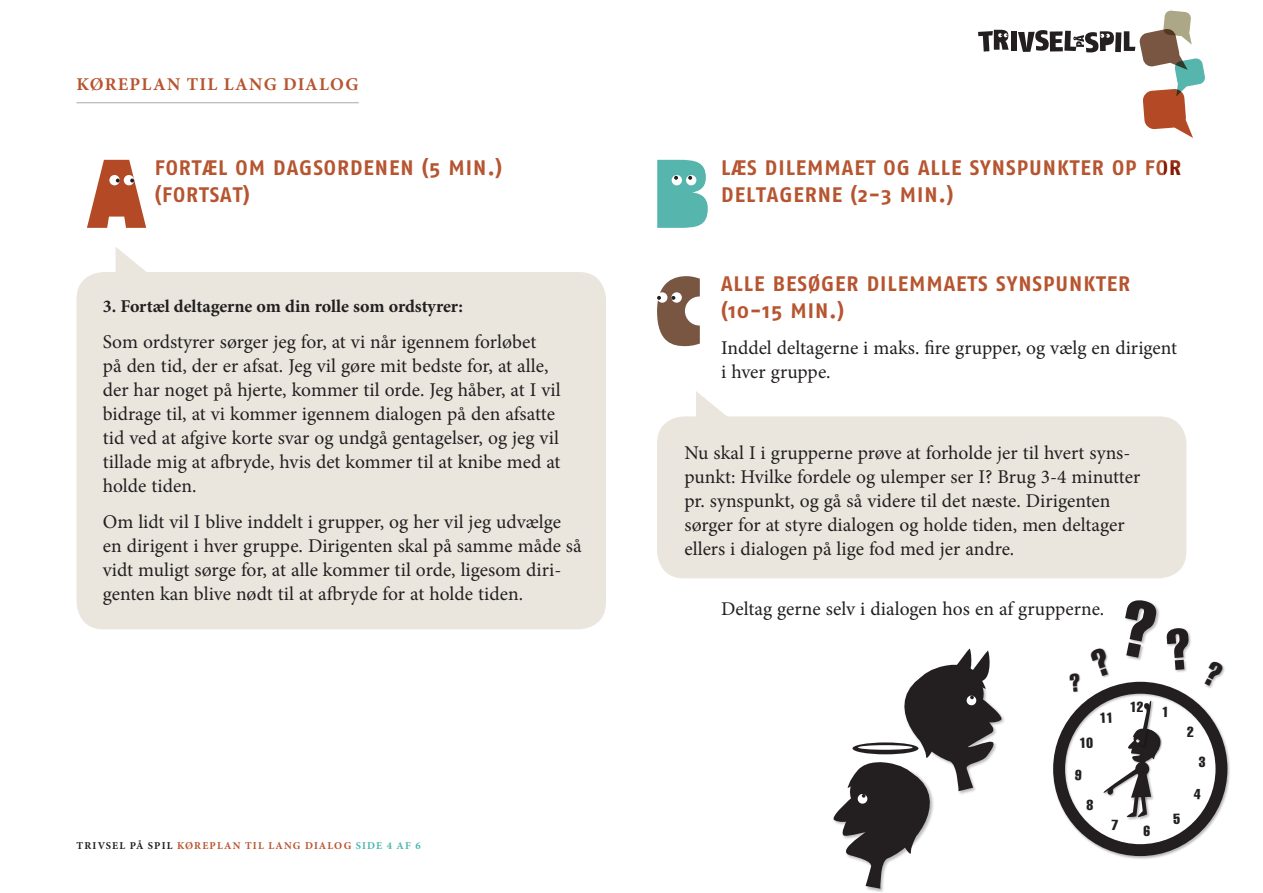
<style>
.page{position:relative;width:1263px;height:893px;background:#fff}
.page>*{position:absolute;margin:0;border:0;box-sizing:border-box;transform-origin:0 0}
.t1{font:700 21px "Fago No";letter-spacing:.045em;color:#b65530}
.t2{font:19.5px/24px "Minion Pro";color:#231f20}
.t3{font:700 18px "Minion Pro";letter-spacing:-.005em;color:#231f20}
.t4{font:700 18px "Minion Pro";letter-spacing:.07em;color:#b65530}
.t5{font:extra-condensed 14.4px "Helvetica";color:#231f20}
.t6{font:700 10.5px "Minion Pro";letter-spacing:.11em;color:#b65530}
.t7{font:700 10.5px "Minion Pro";color:#231f20}
.s1{color:#231f20}
.s2{color:#4ab7ae}
</style>
<div class="page">
<div style="left:77px;top:272px;width:529px;height:357px;background:#eae6de;border-radius:27px"></div>
<svg style="left:115px;top:247px;width:31px;height:25px"></svg>
<div style="left:657px;top:416px;width:529px;height:162px;background:#eae6de;border-radius:27px"></div>
<svg style="left:696px;top:391px;width:39px;height:26px"></svg>
<svg style="left:87px;top:160px;width:59px;height:68px"></svg>
<svg style="left:657px;top:160px;width:51px;height:68px;background:#6cbdb7"></svg>
<svg style="left:657px;top:276px;width:43px;height:70px"></svg>
<img style="left:1053px;top:683px;width:177px;height:176px">
<div style="left:1053px;top:682px;width:174px;height:174px;border:12px solid #231f20;border-radius:50%"></div>
<img style="left:1138px;top:700px;width:16px;height:1px">
<img style="left:1195px;top:667px;width:35px;height:33px">
<img style="left:1161px;top:667px;width:38px;height:22px">
<img style="left:1085px;top:677px;width:34px;height:12px">
<img style="left:1068px;top:677px;width:16px;height:23px">
<img style="left:1109px;top:609px;width:59px;height:74px">
<svg style="left:833px;top:648px;width:171px;height:241px"></svg>
<div style="left:1011px;top:31px;width:5px;height:20px;background:#231f20"></div>
<svg style="left:978px;top:30px;width:31px;height:22px"></svg>
<svg style="left:1018px;top:11px;width:187px;height:127px"></svg>
<hr style="left:77px;top:102px;width:282px;height:1px;background:#a8a9ad">
<svg style="left:1080px;top:737px;width:13px;height:11px"></svg>
<svg style="left:1075px;top:770px;width:7px;height:11px"></svg>
<svg style="left:1087px;top:800px;width:6px;height:10px"></svg>
<svg style="left:1194px;top:788px;width:7px;height:11px"></svg>
<svg style="left:1100px;top:701px;width:80px;height:130px"></svg>
<svg style="left:1091px;top:647px;width:21px;height:30px"></svg>
<svg style="left:1166px;top:627px;width:25px;height:43px"></svg>
<svg style="left:1201px;top:662px;width:23px;height:26px"></svg>
<svg style="left:1070px;top:673px;width:10px;height:19px"></svg>
<svg style="left:1118px;top:600px;width:40px;height:59px"></svg>
<p class="t4" style="left:77px;top:71px;width:14px">KØRE</p>
<p class="t4" style="left:130px;top:71px;width:26px">PLAN</p>
<p class="t4" style="left:187px;top:71px;width:52px">TIL LANG</p>
<p class="t4" style="left:283px;top:71px;width:37px">DIALOG</p>
<p class="t1" style="left:155px;top:155px;width:132px">FORTÆL OM DAGS</p>
<p class="t1" style="left:324px;top:155px;width:27px">ORDENEN</p>
<p class="t1" style="left:422px;top:155px;width:82px">(5 MIN.)</p>
<p class="t1" style="left:155px;top:182px;width:44px">(FORTSAT</p>
<p class="t1" style="left:243px;top:182px;width:8px">)</p>
<p class="t3" style="left:103px;top:294px;width:362px">3. Fortæl deltagerne om din rolle som ordstyrer:</p>
<p class="t2" style="left:103px;top:330px;width:459px">Som ordstyrer sørger jeg for, at vi når igennem forløbet<br>på den tid, der er afsat. Jeg vil gøre mit bedste for, at alle, der har noget på hjerte, kommer til orde. Jeg håber, at I vil bidrage til, at vi kommer igennem dialogen på den afsatte tid ved at afgive korte svar og undgå gentagelser, og jeg vil tillade mig at afbryde, hvis det kommer til at knibe med at holde tiden.</p>
<p class="t2" style="left:103px;top:510px;width:480px">Om lidt vil I blive inddelt i grupper, og her vil jeg udvælge en dirigent i hver gruppe. Dirigenten skal på samme måde så vidt muligt sørge for, at alle kommer til orde, ligesom diri&shy;genten kan blive nødt til at afbryde for at holde tiden.</p>
<p class="t7" style="left:77px;top:838px;width:37px">TRIVSEL</p>
<p class="t6" style="left:130px;top:838px;width:292px"><span class="s1">PÅ SPIL</span> køreplan til lang dialog <span class="s2">Side 4 af 6</span></p>
<p class="t1" style="left:721px;top:155px;width:79px">LÆS DILEMMAET</p>
<p class="t1" style="left:884px;top:155px;width:47px">OG ALLE</p>
<p class="t1" style="left:970px;top:155px;width:13px">SYNSP</p>
<p class="t1" style="left:1029px;top:155px;width:27px">UNKTER</p>
<p class="t1" style="left:1112px;top:155px;width:68px">OP FOR</p>
<p class="t1" style="left:721px;top:182px;width:13px">DELTAGERNE</p>
<p class="t1" style="left:850px;top:182px;width:104px">(2-3 MIN .)</p>
<p class="t1" style="left:721px;top:272px;width:180px">ALLE BESØGER DILEMMAETS</p>
<p class="t1" style="left:996px;top:272px;width:136px">SYNSPUNKTER</p>
<p class="t1" style="left:721px;top:299px;width:125px">(10-15 MIN.)</p>
<p class="t2" style="left:721px;top:336px;width:457px">Inddel deltagerne i maks. fire grupper, og vælg en dirigent i hver gruppe.</p>
<p class="t2" style="left:684px;top:441px;width:457px">Nu skal I i grupperne prøve at forholde jer til hvert syns&shy;punkt: Hvilke fordele og ulemper ser I? Brug 3-4 minutter pr. synspunkt, og gå så videre til det næste. Dirigenten sørger for at styre dialogen og holde tiden, men deltager ellers i dialogen på lige fod med jer andre.</p>
<p class="t2" style="left:721px;top:596px;width:385px">Deltag gerne selv i dialogen hos en af grupperne.</p>
<p class="t5" style="left:1130px;top:697px;width:15px">12</p>
<p class="t5" style="left:1143px;top:821px;width:8px">6</p>
<p class="t5" style="left:1187px;top:722px;width:8px">2</p>
<p class="t5" style="left:1199px;top:753px;width:8px">3</p>
</div>
